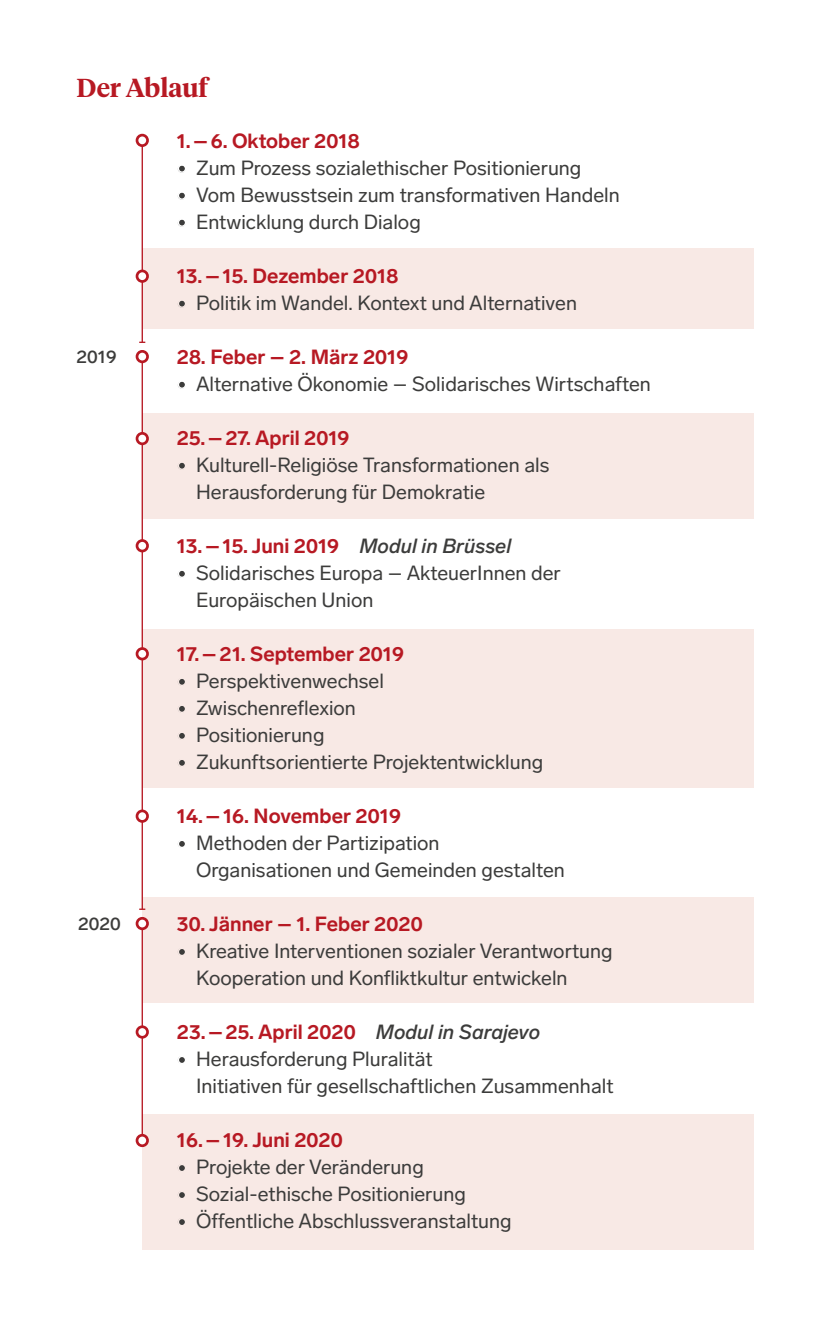
<style>
.page{position:relative;width:830px;height:1340px;background:#fff}
.page>*{position:absolute;margin:0;border:0;box-sizing:border-box;transform-origin:0 0}
.t1{font:600 25.88px "Tiempos Headline";color:#b71923}
.t2{font:20.25px/27px "Lab Grotesque";color:#3c3c3b}
.t3{font:700 20.25px "Lab Grotesque";color:#b71923}
.t4{font:500 18px "Lab Grotesque";letter-spacing:.005em;color:#3c3c3b}
.s1{font-weight:500;font-style:italic;color:#3c3c3b}
.s2{color:#f8e9e5}
</style>
<div class="page">
<div style="left:142px;top:249px;width:611px;height:80px;background:#f8e9e5"></div>
<div style="left:142px;top:413px;width:611px;height:105px;background:#f8e9e5"></div>
<div style="left:142px;top:629px;width:611px;height:159px;background:#f8e9e5"></div>
<div style="left:142px;top:897px;width:611px;height:106px;background:#f8e9e5"></div>
<div style="left:142px;top:1113px;width:611px;height:136px;background:#f8e9e5"></div>
<div style="left:178px;top:164px;width:8px;height:9px;border:1px solid #fff;border-radius:50%"></div>
<div style="left:178px;top:191px;width:8px;height:9px;border:1px solid #fff;border-radius:50%"></div>
<div style="left:178px;top:218px;width:8px;height:9px;border:1px solid #fff;border-radius:50%"></div>
<div style="left:178px;top:299px;width:8px;height:9px;border:1px solid #f8e9e5;border-radius:50%"></div>
<div style="left:178px;top:380px;width:8px;height:9px;border:1px solid #fff;border-radius:50%"></div>
<div style="left:178px;top:461px;width:8px;height:9px;border:1px solid #f8e9e5;border-radius:50%"></div>
<div style="left:178px;top:569px;width:8px;height:9px;border:1px solid #fff;border-radius:50%"></div>
<div style="left:178px;top:677px;width:8px;height:9px;border:1px solid #f8e9e5;border-radius:50%"></div>
<div style="left:178px;top:704px;width:8px;height:9px;border:1px solid #f8e9e5;border-radius:50%"></div>
<div style="left:178px;top:731px;width:8px;height:9px;border:1px solid #f8e9e5;border-radius:50%"></div>
<div style="left:178px;top:758px;width:8px;height:9px;border:1px solid #f8e9e5;border-radius:50%"></div>
<div style="left:178px;top:839px;width:8px;height:9px;border:1px solid #fff;border-radius:50%"></div>
<div style="left:178px;top:947px;width:8px;height:9px;border:1px solid #f8e9e5;border-radius:50%"></div>
<div style="left:178px;top:974px;width:8px;height:9px;border:1px solid #f8e9e5;border-radius:50%"></div>
<div style="left:178px;top:1055px;width:8px;height:9px;border:1px solid #fff;border-radius:50%"></div>
<div style="left:178px;top:1163px;width:8px;height:9px;border:1px solid #f8e9e5;border-radius:50%"></div>
<div style="left:178px;top:1190px;width:8px;height:9px;border:1px solid #f8e9e5;border-radius:50%"></div>
<div style="left:178px;top:1217px;width:8px;height:9px;border:1px solid #f8e9e5;border-radius:50%"></div>
<hr style="left:141px;top:139px;width:2px;height:203px;background:#b71923">
<hr style="left:141px;top:356px;width:2px;height:553px;background:#b71923">
<hr style="left:141px;top:923px;width:2px;height:217px;background:#b71923">
<div style="left:137px;top:135px;width:10px;height:11px;background:#fff;border-radius:50%"></div>
<div style="left:136px;top:134px;width:13px;height:13px;border:3px solid #b71923;border-radius:50%"></div>
<div style="left:137px;top:271px;width:10px;height:10px;background:#fff;border-radius:50%"></div>
<div style="left:136px;top:269px;width:13px;height:14px;border:3px solid #b71923;border-radius:50%"></div>
<div style="left:137px;top:351px;width:10px;height:11px;background:#fff;border-radius:50%"></div>
<div style="left:136px;top:350px;width:13px;height:13px;border:3px solid #b71923;border-radius:50%"></div>
<div style="left:137px;top:433px;width:10px;height:11px;background:#fff;border-radius:50%"></div>
<div style="left:136px;top:432px;width:13px;height:13px;border:3px solid #b71923;border-radius:50%"></div>
<div style="left:137px;top:540px;width:10px;height:11px;background:#fff;border-radius:50%"></div>
<div style="left:136px;top:539px;width:13px;height:13px;border:3px solid #b71923;border-radius:50%"></div>
<div style="left:137px;top:648px;width:10px;height:11px;background:#fff;border-radius:50%"></div>
<div style="left:136px;top:647px;width:13px;height:13px;border:3px solid #b71923;border-radius:50%"></div>
<div style="left:137px;top:811px;width:10px;height:10px;background:#fff;border-radius:50%"></div>
<div style="left:136px;top:809px;width:13px;height:13px;border:3px solid #b71923;border-radius:50%"></div>
<div style="left:137px;top:918px;width:10px;height:10px;background:#fff;border-radius:50%"></div>
<div style="left:136px;top:917px;width:13px;height:13px;border:3px solid #b71923;border-radius:50%"></div>
<div style="left:137px;top:1026px;width:10px;height:11px;background:#fff;border-radius:50%"></div>
<div style="left:136px;top:1025px;width:13px;height:13px;border:3px solid #b71923;border-radius:50%"></div>
<div style="left:137px;top:1135px;width:10px;height:10px;background:#fff;border-radius:50%"></div>
<div style="left:136px;top:1133px;width:13px;height:14px;border:3px solid #b71923;border-radius:50%"></div>
<p class="t1" style="left:77px;top:70px;width:133px">Der Ablauf</p>
<p class="t4" style="left:77px;top:346px;width:42px">2019</p>
<p class="t4" style="left:78px;top:913px;width:44px">2020</p>
<p class="t3" style="left:177px;top:128px;width:184px">1.–6. Oktober 2018</p>
<p class="t2" style="left:177px;top:154px;width:406px">• Zum Prozess sozialethischer Positionierung</p>
<p class="t2" style="left:177px;top:181px;width:444px">• Vom Bewusstsein zum transformativen Handeln</p>
<p class="t2" style="left:177px;top:208px;width:245px">• Entwicklung durch Dialog</p>
<p class="t3" style="left:177px;top:263px;width:223px">13.–15. Dezember 2018</p>
<p class="t2" style="left:177px;top:289px;width:401px">• Politik im Wandel. Kontext und Alternativen</p>
<p class="t3" style="left:177px;top:344px;width:233px">28. Feber – 2. März 2019</p>
<p class="t2" style="left:177px;top:370px;width:475px">• Alternative Ökonomie – Solidarisches Wirtschaften</p>
<p class="t3" style="left:177px;top:425px;width:174px">25.–27. April 2019</p>
<p class="t2" style="left:196px;top:451px;width:354px;text-indent:-19px">• Kulturell-Religiöse Transformationen als<br>Herausforderung für Demokratie</p>
<p class="t3" style="left:177px;top:533px;width:336px">13.–15. Juni 2019 <span class="s1">Modul in Brüssel</span></p>
<p class="t2" style="left:196px;top:559px;width:366px;text-indent:-19px">• Solidarisches Europa – AkteuerInnen der<br>Europäischen Union</p>
<p class="t3" style="left:177px;top:641px;width:228px">17.–21. September 2019</p>
<p class="t2" style="left:177px;top:667px;width:208px">• Perspektivenwechsel</p>
<p class="t2" style="left:177px;top:694px;width:180px">• Zwischenreflexion</p>
<p class="t2" style="left:177px;top:721px;width:149px">• Positionierung</p>
<p class="t2" style="left:177px;top:748px;width:367px">• Zukunftsorientierte Projektentwicklung</p>
<p class="t3" style="left:177px;top:803px;width:225px">14.–16. November 2019</p>
<p class="t2" style="left:196px;top:829px;width:370px;text-indent:-19px">• Methoden der Partizipation<br>Organisationen und Gemeinden gestalten</p>
<p class="t3" style="left:177px;top:911px;width:247px">30. Jänner – 1. Feber 2020</p>
<p class="t2" style="left:177px;top:937px;width:437px">• Kreative Interventionen sozialer Verantwortung</p>
<p class="t2" style="left:177px;top:964px;width:392px"><span class="s2">•</span> Kooperation und Konfliktkultur entwickeln</p>
<p class="t3" style="left:177px;top:1019px;width:365px">23.–25. April 2020 <span class="s1">Modul in Sarajevo</span></p>
<p class="t2" style="left:196px;top:1045px;width:419px;text-indent:-19px">• Herausforderung Pluralität<br>Initiativen für gesellschaftlichen Zusammenhalt</p>
<p class="t3" style="left:177px;top:1127px;width:167px">16.–19. Juni 2020</p>
<p class="t2" style="left:177px;top:1153px;width:248px">• Projekte der Veränderung</p>
<p class="t2" style="left:177px;top:1180px;width:290px">• Sozial-ethische Positionierung</p>
<p class="t2" style="left:177px;top:1207px;width:336px">• Öffentliche Abschlussveranstaltung</p>
</div>
